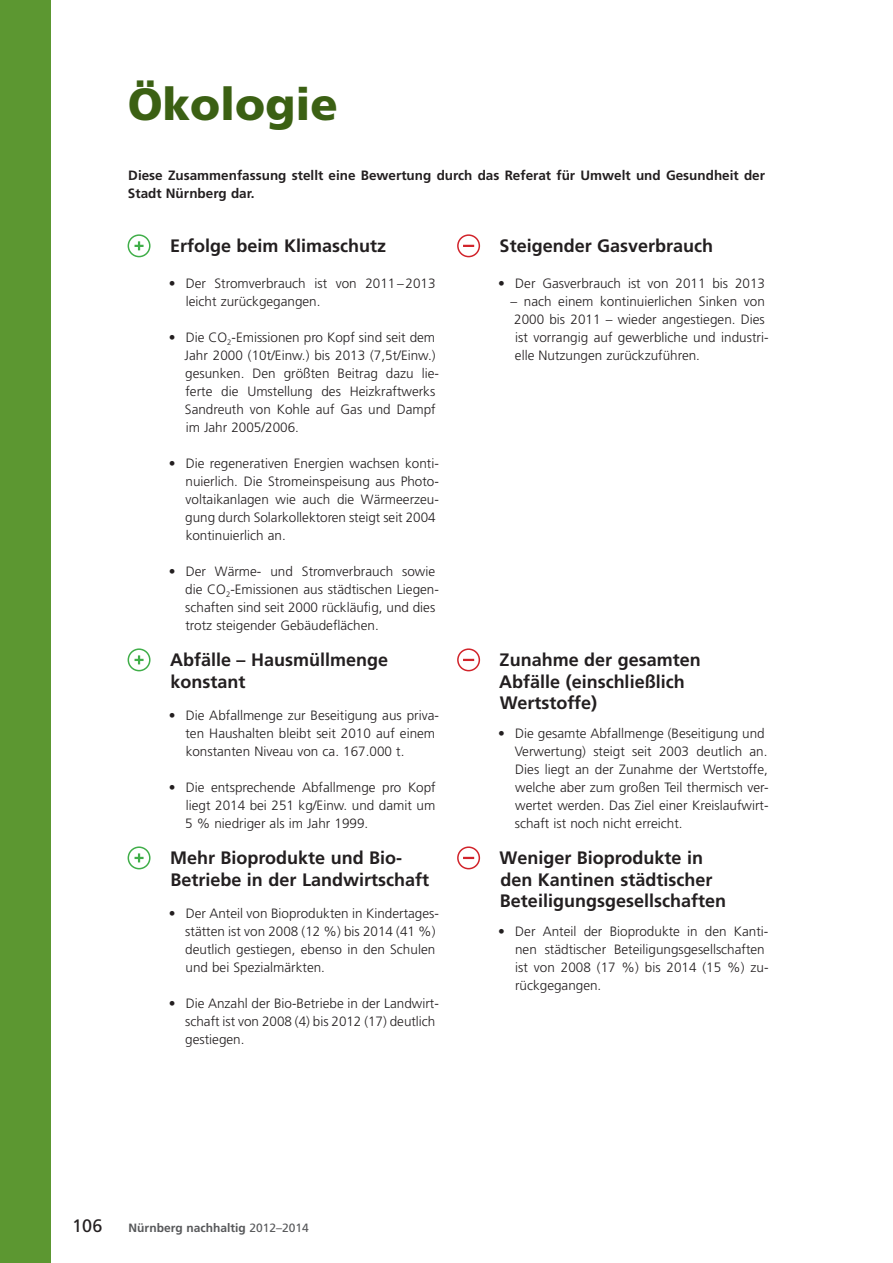
<style>
.page{position:relative;width:893px;height:1263px;background:#fff}
.page>*{position:absolute;margin:0;border:0;box-sizing:border-box;transform-origin:0 0}
.t1{font:900 45px "Frutiger";color:#3b6013}
.t2{font:700 18px/21.6px "Frutiger";color:#231f20}
.t3{font:18px "Frutiger";color:#231f20}
.t4{font:300 13.5px/18px "Frutiger";color:#231f20}
.t5{font:700 13.5px/18px "Frutiger";color:#231f20}
.t6{font:700 12px "Frutiger";color:#57585a}
.s1{font-weight:400}
</style>
<div class="page">
<div style="left:0;top:0;width:51px;height:1263px;background:#5c9731"></div>
<div style="left:128px;top:234px;width:23px;height:23px;border:2px solid #40ae49;border-radius:50%"></div>
<svg style="left:135px;top:241px;width:9px;height:9px"></svg>
<div style="left:128px;top:648px;width:23px;height:23px;border:2px solid #40ae49;border-radius:50%"></div>
<svg style="left:135px;top:655px;width:9px;height:9px"></svg>
<div style="left:128px;top:846px;width:23px;height:23px;border:2px solid #40ae49;border-radius:50%"></div>
<svg style="left:135px;top:853px;width:9px;height:9px"></svg>
<div style="left:457px;top:234px;width:23px;height:23px;border:2px solid #d1232a;border-radius:50%"></div>
<svg style="left:463px;top:245px;width:11px;height:2px"></svg>
<div style="left:457px;top:648px;width:23px;height:23px;border:2px solid #d1232a;border-radius:50%"></div>
<svg style="left:463px;top:659px;width:11px;height:2px"></svg>
<div style="left:457px;top:846px;width:23px;height:23px;border:2px solid #d1232a;border-radius:50%"></div>
<svg style="left:463px;top:857px;width:11px;height:2px"></svg>
<h1 class="t1" style="left:128px;top:77px;width:212px">Ökologie</h1>
<p class="t5" style="left:128px;top:166px;width:639px">Diese Zusammenfassung stellt eine Bewertung durch das Referat für Umwelt und Gesundheit der<br>Stadt Nürnberg dar.</p>
<h2 class="t2" style="left:170px;top:235px;width:218px">Erfolge beim Klimaschutz</h2>
<p class="t4" style="left:186px;top:275px;width:251px;text-indent:-17px">• Der Stromverbrauch ist von 2011 – 2013 leicht zurückgegangen.</p>
<p class="t4" style="left:185px;top:329px;width:256px;text-indent:-16px">• Die CO<sub>2</sub>-Emissionen pro Kopf sind seit dem Jahr 2000 (10t/Einw.) bis 2013 (7,5t/Einw.) gesunken. Den größten Beitrag dazu lie&shy;ferte die Umstellung des Heizkraftwerks Sandreuth von Kohle auf Gas und Dampf im Jahr 2005/2006.</p>
<p class="t4" style="left:185px;top:455px;width:255px;text-indent:-17px">• Die regenerativen Energien wachsen konti&shy;nuierlich. Die Stromeinspeisung aus Photo&shy;voltaikanlagen wie auch die Wärmeerzeu&shy;gung durch Solarkollektoren steigt seit 2004 kontinuierlich an.</p>
<p class="t4" style="left:185px;top:563px;width:255px;text-indent:-17px">• Der Wärme- und Stromverbrauch sowie die CO<sub>2</sub>-Emissionen aus städtischen Liegen&shy;schaften sind seit 2000 rückläufig, und dies trotz steigender Gebäudeflächen.</p>
<h2 class="t2" style="left:170px;top:649px;width:220px">Abfälle – Hausmüllmenge konstant</h2>
<p class="t4" style="left:185px;top:707px;width:255px;text-indent:-17px">• Die Abfallmenge zur Beseitigung aus priva&shy;ten Haushalten bleibt seit 2010 auf einem konstanten Niveau von ca. 167.000 t.</p>
<p class="t4" style="left:185px;top:779px;width:252px;text-align:justify;text-indent:-17px">• Die entsprechende Abfallmenge pro Kopf liegt 2014 bei 251 kg/Einw. und damit um 5 % niedriger als im Jahr 1999.</p>
<h2 class="t2" style="left:170px;top:847px;width:260px">Mehr Bioprodukte und Bio-<br>Betriebe in der Landwirtschaft</h2>
<p class="t4" style="left:185px;top:905px;width:255px;text-indent:-17px">• Der Anteil von Bioprodukten in Kindertages&shy;stätten ist von 2008 (12 %) bis 2014 (41 %) deutlich gestiegen, ebenso in den Schulen und bei Spezialmärkten.</p>
<p class="t4" style="left:185px;top:995px;width:255px;text-indent:-17px">• Die Anzahl der Bio-Betriebe in der Landwirt&shy;schaft ist von 2008 (4) bis 2012 (17) deutlich gestiegen.</p>
<h2 class="t2" style="left:500px;top:235px;width:215px">Steigender Gasverbrauch</h2>
<p class="t4" style="left:498px;top:275px;width:268px">• Der Gasverbrauch ist von 2011 bis 2013</p>
<p class="t4" style="left:511px;top:293px;width:259px">– nach einem kontinuierlichen Sinken von 2000 bis 2011 – wieder angestiegen. Dies ist vorrangig auf gewerbliche und industri&shy;elle Nutzungen zurückzuführen.</p>
<h2 class="t2" style="left:499px;top:649px;width:203px">Zunahme der gesamten<br>Abfälle (einschließlich<br>Wertstoffe)</h2>
<p class="t4" style="left:515px;top:725px;width:255px;text-indent:-17px">• Die gesamte Abfallmenge (Beseitigung und Verwertung) steigt seit 2003 deutlich an.<br>Dies liegt an der Zunahme der Wertstoffe, welche aber zum großen Teil thermisch ver&shy;wertet werden. Das Ziel einer Kreislaufwirt&shy;schaft ist noch nicht erreicht.</p>
<h2 class="t2" style="left:500px;top:847px;width:228px">Weniger Bioprodukte in den Kantinen städtischer<br>Beteiligungsgesellschaften</h2>
<p class="t4" style="left:515px;top:923px;width:255px;text-indent:-17px">• Der Anteil der Bioprodukte in den Kanti&shy;nen städtischer Beteiligungsgesellschaften ist von 2008 (17 %) bis 2014 (15 %) zu&shy;rückgegangen.</p>
<h2 class="t3" style="left:72px;top:1215px;width:32px">106</h2>
<p class="t6" style="left:128px;top:1220px;width:182px">Nürnberg nachhaltig <span class="s1">2012–2014</span></p>
</div>
